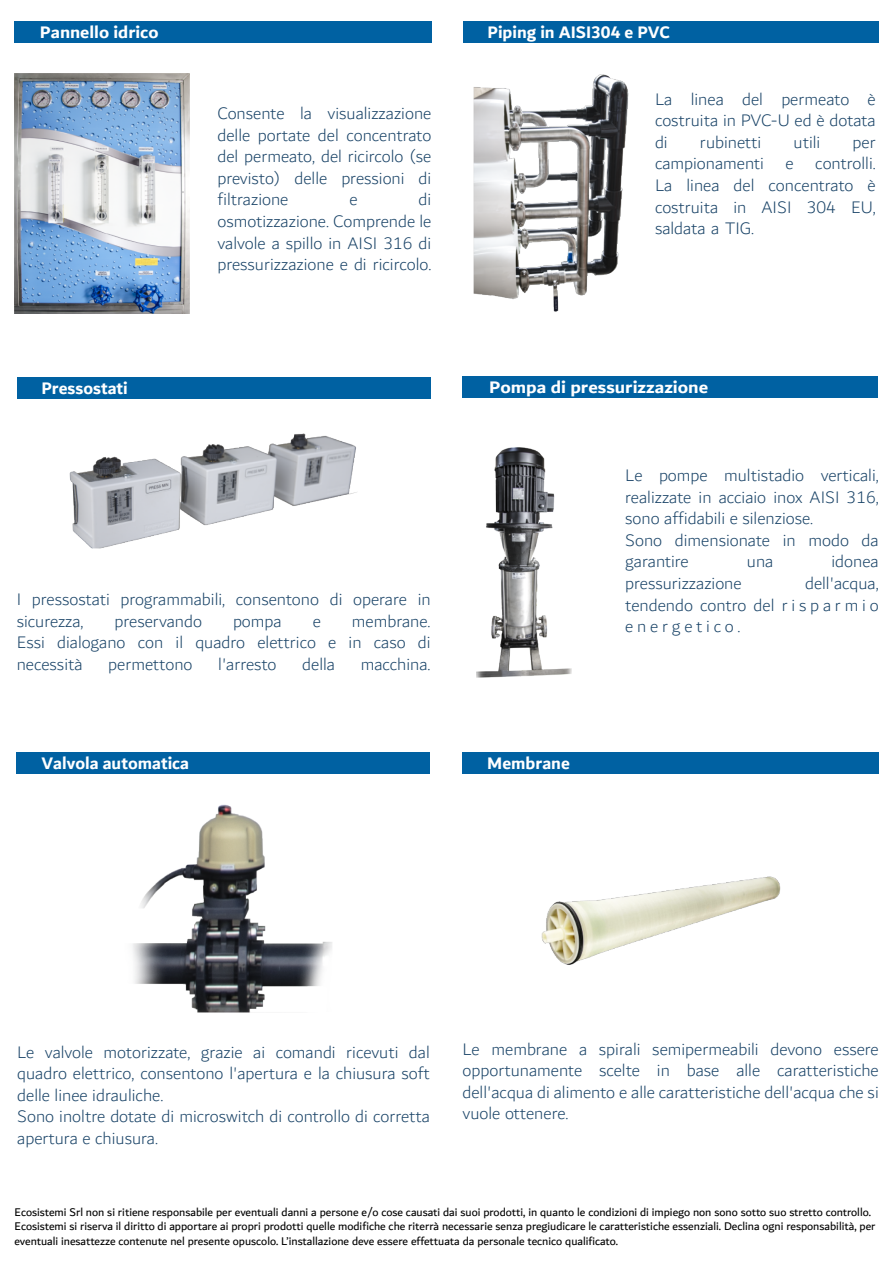
<style>
.page{position:relative;width:893px;height:1263px;background:#fff}
.page>*{position:absolute;margin:0;border:0;box-sizing:border-box;transform-origin:0 0}
.t1{font:300 18px/21.6px "Dubai";color:#194367;text-align:justify}
.t2{font:700 18px "Dubai";color:#fff}
.t3{font:700 18px "Dubai";color:#fff;scale:1.07 1}
.t4{font:700 18px "Dubai";color:#fff;scale:1.04 1}
.t5{font:12px/14.4px "Dubai";color:#000}
</style>
<div class="page">
<img style="left:541px;top:876px;width:240px;height:89px">
<div style="left:462px;top:752px;width:417px;height:22px;background:#0061a2"></div>
<img style="left:132px;top:804px;width:200px;height:209px">
<div style="left:17px;top:752px;width:413px;height:22px;background:#0061a2"></div>
<img style="left:476px;top:447px;width:95px;height:231px">
<div style="left:463px;top:377px;width:415px;height:21px;background:#0061a2"></div>
<img style="left:69px;top:433px;width:288px;height:115px">
<div style="left:17px;top:377px;width:414px;height:21px;background:#0061a2"></div>
<img style="left:473px;top:74px;width:156px;height:238px">
<div style="left:463px;top:21px;width:415px;height:22px;background:#0061a2"></div>
<img style="left:14px;top:73px;width:176px;height:240px">
<div style="left:14px;top:21px;width:417px;height:22px;background:#0061a2"></div>
<p class="t4" style="left:40px;top:21px;width:116px">Pannello idrico</p>
<p class="t2" style="left:41px;top:377px;width:88px">Pressostati</p>
<p class="t1" style="left:217px;top:103px;width:215px">Consente la visualizzazione delle portate del concentrato del permeato, del ricircolo (se previsto) delle pressioni di filtrazione</p>
<p class="t1" style="left:217px;top:189px;width:215px;text-indent:201px">di osmotizzazione. Comprende le valvole a spillo in AISI 316 di pressurizzazione e di ricircolo.</p>
<p class="t1" style="left:349px;top:189px;width:10px">e</p>
<p class="t1" style="left:17px;top:589px;width:415px">I pressostati programmabili, consentono di operare in sicurezza,</p>
<p class="t1" style="left:17px;top:611px;width:415px;text-indent:335px">membrane.<br>Essi dialogano con il quadro elettrico e in caso di necessità</p>
<p class="t1" style="left:115px;top:611px;width:89px">preservando</p>
<p class="t1" style="left:233px;top:611px;width:50px">pompa</p>
<p class="t1" style="left:313px;top:611px;width:10px">e</p>
<p class="t1" style="left:108px;top:654px;width:86px">permettono</p>
<p class="t1" style="left:218px;top:654px;width:60px">l'arresto</p>
<p class="t1" style="left:302px;top:654px;width:34px">della</p>
<p class="t1" style="left:361px;top:654px;width:71px">macchina.</p>
<p class="t2" style="left:41px;top:752px;width:149px">Valvola automatica</p>
<p class="t2" style="left:488px;top:21px;width:184px">Piping in AISI304 e PVC</p>
<p class="t1" style="left:655px;top:88px;width:222px">La linea del permeato è costruita in PVC-U ed è dotata di</p>
<p class="t1" style="left:700px;top:131px;width:63px">rubinetti</p>
<p class="t1" style="left:794px;top:131px;width:28px">utili</p>
<p class="t1" style="left:655px;top:131px;width:222px;text-indent:198px">per campionamenti e controlli.<br>La linea del concentrato è costruita in AISI 304 EU, saldata a TIG.</p>
<p class="t3" style="left:489px;top:376px;width:206px">Pompa di pressurizzazione</p>
<p class="t1" style="left:625px;top:465px;width:255px;text-align:left">Le pompe multistadio verticali, realizzate in acciaio inox AISI 316, sono affidabili e silenziose.<br>Sono dimensionate in modo da garantire</p>
<p class="t1" style="left:747px;top:551px;width:28px">una</p>
<p class="t1" style="left:831px;top:551px;width:49px">idonea</p>
<p class="t2" style="left:487px;top:752px;width:84px">Membrane</p>
<p class="t1" style="left:625px;top:573px;width:255px;text-indent:180px">dell'acqua, tendendo contro del r i s p a r m i o energetico.</p>
<p class="t1" style="left:625px;top:573px;width:118px">pressurizzazione</p>
<p class="t1" style="left:17px;top:1041px;width:414px;text-align:left">Le valvole motorizzate, grazie ai comandi ricevuti dal quadro elettrico, consentono l'apertura e la chiusura soft delle linee idrauliche.<br>Sono inoltre dotate di microswitch di controllo di corretta apertura e chiusura.</p>
<p class="t1" style="left:462px;top:1038px;width:418px">Le membrane a spirali semipermeabili devono essere opportunamente scelte in base alle caratteristiche dell'acqua di alimento e alle caratteristiche dell'acqua che si vuole ottenere.</p>
<p class="t5" style="left:15px;top:1204px;width:862px">Ecosistemi Srl non si ritiene responsabile per eventuali danni a persone e/o cose causati dai suoi prodotti, in quanto le condizioni di impiego non sono sotto suo stretto controllo.<br>Ecosistemi si riserva il diritto di apportare ai propri prodotti quelle modifiche che riterrà necessarie senza pregiudicare le caratteristiche essenziali. Declina ogni responsabilità, per eventuali inesattezze contenute nel presente opuscolo. L’installazione deve essere effettuata da personale tecnico qualificato.</p>
</div>
